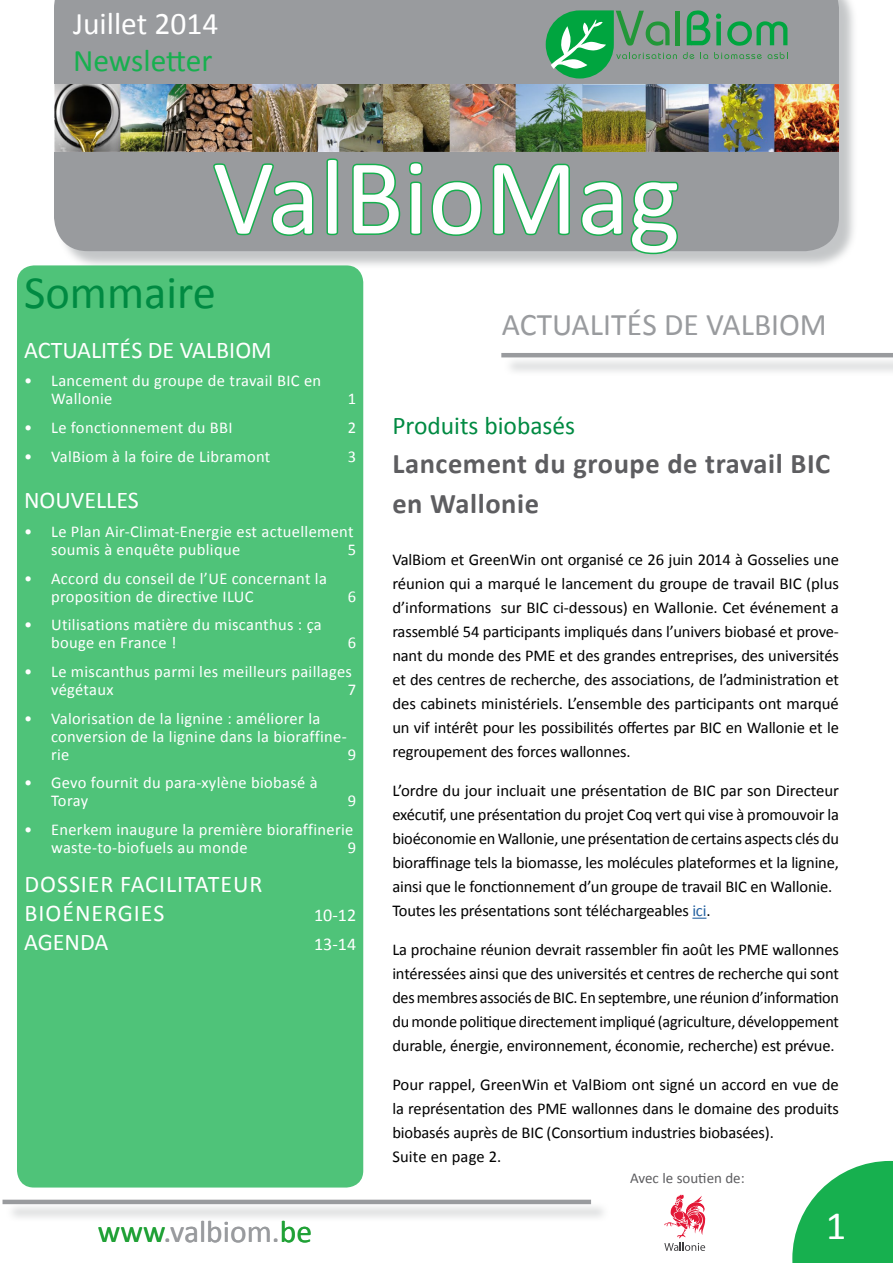
<style>
.page{position:relative;width:893px;height:1263px;background:#fff}
.page>*{position:absolute;margin:0;border:0;box-sizing:border-box;transform-origin:0 0}
.t1{font:108px "Calibri";color:#fff}
.t2{font:46.5px "Calibri";color:#008a42}
.t3{font:40.5px "Calibri";color:#fff}
.t4{font:31.5px "Calibri";color:#999b9e}
.t5{font:31.5px "Calibri";color:#fff}
.t6{font:31.5px "Calibri";color:#17b04f}
.t7{font:700 28.5px/40.5px "Calibri";letter-spacing:.02em;color:#5d5d60}
.t8{font:25.5px "Calibri";color:#008a42}
.t9{font:24px "Calibri";color:#fff}
.t10{font:18px "Calibri";color:#fff}
.t11{font:16.5px/24px "Calibri";letter-spacing:-.01em;color:#000;text-align:justify}
.t12{font:16.5px/18px "Calibri";letter-spacing:.02em;color:#fff}
.t13{font:15px "Calibri";color:#5d5d60}
.s1{color:#20a136}
.s2{color:#215e9e}
</style>
<div class="page">
<svg style="left:792px;top:1161px;width:101px;height:102px"></svg>
<div style="left:56px;top:0;width:801px;height:270px;background:#b1b4b6;opacity:.75"></div>
<div style="left:54px;top:0;width:785px;height:251px;background:#999b9e"></div>
<hr style="left:676px;top:11px;width:4px;height:34px;background:#229738">
<svg style="left:687px;top:10px;width:23px;height:35px"></svg>
<svg style="left:716px;top:14px;width:5px;height:31px"></svg>
<svg style="left:727px;top:21px;width:60px;height:25px"></svg>
<svg style="left:683px;top:52px;width:11px;height:7px"></svg>
<svg style="left:700px;top:52px;width:8px;height:7px"></svg>
<svg style="left:714px;top:52px;width:74px;height:7px"></svg>
<svg style="left:546px;top:10px;width:131px;height:68px;background:#61a67c"></svg>
<svg style="left:211px;top:161px;width:105px;height:82px;background:#7e9f8d"></svg>
<svg style="left:324px;top:156px;width:17px;height:81px"></svg>
<svg style="left:350px;top:160px;width:134px;height:78px;background:#7a9f8b"></svg>
<svg style="left:490px;top:156px;width:83px;height:81px;background:#78a08a"></svg>
<svg style="left:579px;top:179px;width:102px;height:77px;background:#78a28b"></svg>
<div style="left:17px;top:265px;width:346px;height:922px;background:#4fc379;border-radius:17px"></div>
<div style="left:5px;top:1202px;width:604px;height:21px;background:#b1b4b6;opacity:.75"></div>
<hr style="left:3px;top:1200px;width:588px;height:4px;background:#999b9e">
<div style="left:504px;top:355px;width:389px;height:21px;background:#b1b4b6;opacity:.75"></div>
<hr style="left:501px;top:353px;width:392px;height:4px;background:#999b9e">
<svg style="left:664px;top:1194px;width:41px;height:57px"></svg>
<svg style="left:54px;top:81px;width:785px;height:4px;background:#989a9d"></svg>
<svg style="left:54px;top:151px;width:785px;height:3px;background:#8e8d88"></svg>
<img style="left:54px;top:85px;width:785px;height:66px">
<svg style="left:692px;top:918px;width:14px;height:1px"></svg>
<h3 class="t5" style="left:73px;top:3px;width:147px">Juillet 2014</h3>
<h3 class="t6" style="left:73px;top:41px;width:141px">Newsletter</h3>
<h1 class="t1" style="left:213px;top:129px;width:469px">ValBioMag</h1>
<h2 class="t2" style="left:24px;top:263px;width:193px">Sommaire</h2>
<h3 class="t9" style="left:24px;top:335px;width:249px">ACTUALITéS DE VALBIOM</h3>
<p class="t12" style="left:51px;top:372px;width:272px;text-indent:-27px">• Lancement du groupe de travail BIC en<br>Wallonie</p>
<p class="t12" style="left:348px;top:390px;width:10px">1</p>
<p class="t12" style="left:24px;top:419px;width:210px">• Le fonctionnement du BBI</p>
<p class="t12" style="left:348px;top:419px;width:10px">2</p>
<p class="t12" style="left:24px;top:447px;width:248px">• ValBiom à la foire de Libramont</p>
<p class="t12" style="left:348px;top:447px;width:10px">3</p>
<h3 class="t9" style="left:24px;top:485px;width:116px">NOUVELLES</h3>
<p class="t12" style="left:51px;top:522px;width:304px;text-indent:-27px">• Le Plan Air-Climat-Energie est actuellement soumis à enquête publique</p>
<p class="t12" style="left:348px;top:541px;width:10px">5</p>
<p class="t12" style="left:51px;top:569px;width:277px;text-indent:-27px">• Accord du conseil de l’UE concernant la proposition de directive ILUC</p>
<p class="t12" style="left:348px;top:587px;width:10px">6</p>
<p class="t12" style="left:51px;top:616px;width:272px;text-indent:-27px">• Utilisations matière du miscanthus : ça bouge en France !</p>
<p class="t12" style="left:348px;top:634px;width:10px">6</p>
<p class="t12" style="left:51px;top:662px;width:302px;text-indent:-27px">• Le miscanthus parmi les meilleurs paillages végétaux</p>
<p class="t12" style="left:348px;top:680px;width:10px">7</p>
<p class="t12" style="left:51px;top:709px;width:297px;text-indent:-27px">• Valorisation de la lignine : améliorer la conversion de la lignine dans la bioraffine&shy;rie</p>
<p class="t12" style="left:348px;top:745px;width:10px">9</p>
<p class="t12" style="left:51px;top:774px;width:268px;text-indent:-27px">• Gevo fournit du para-xylène biobasé à<br>Toray</p>
<p class="t12" style="left:348px;top:792px;width:10px">9</p>
<p class="t12" style="left:51px;top:820px;width:304px;text-indent:-27px">• Enerkem inaugure la première bioraffinerie waste-to-biofuels au monde</p>
<p class="t12" style="left:348px;top:838px;width:10px">9</p>
<h3 class="t9" style="left:25px;top:869px;width:44px">DOssie</h3>
<h3 class="t9" style="left:101px;top:869px;width:43px">r facilitateu</h3>
<h3 class="t9" style="left:249px;top:869px;width:15px">r</h3>
<h3 class="t9" style="left:25px;top:898px;width:120px">bioénergies</h3>
<p class="t10" style="left:314px;top:904px;width:44px">10-12</p>
<h3 class="t9" style="left:24px;top:927px;width:86px">AGENDA</h3>
<p class="t10" style="left:314px;top:932px;width:44px">13-14</p>
<h3 class="t4" style="left:98px;top:1212px;width:216px"><span class="s1">www</span>.valbiom.<span class="s1">be</span></h3>
<h3 class="t4" style="left:502px;top:305px;width:327px">ACTUALITéS DE VALBIOM</h3>
<h3 class="t8" style="left:392px;top:409px;width:184px">Produits biobasés</h3>
<h3 class="t7" style="left:392px;top:443px;width:439px">Lancement du groupe de travail BIC en Wallonie</h3>
<p class="t11" style="left:392px;top:548px;width:448px">ValBiom et GreenWin ont organisé ce 26 juin 2014 à Gosselies une réunion qui a marqué le lancement du groupe de travail BIC (plus d’informations sur BIC ci-dessous) en Wallonie. Cet événement a rassemblé 54 participants impliqués dans l’univers biobasé et prove&shy;nant du monde des PME et des grandes entreprises, des universités et des centres de recherche, des associations, de l’administration et des cabinets ministériels. L’ensemble des participants ont marqué un vif intérêt pour les possibilités offertes par BIC en Wallonie et le regroupement des forces wallonnes.</p>
<p class="t11" style="left:392px;top:779px;width:448px;text-align:left">L’ordre du jour incluait une présentation de BIC par son Directeur exécutif, une présentation du projet Coq vert qui vise à promouvoir la bioéconomie en Wallonie, une présentation de certains aspects clés du bioraffinage tels la biomasse, les molécules plateformes et la lignine, ainsi que le fonctionnement d’un groupe de travail BIC en Wallonie.<br>Toutes les présentations sont téléchargeables <span class="s2">ici</span>.</p>
<p class="t11" style="left:392px;top:938px;width:448px">La prochaine réunion devrait rassembler fin août les PME wallonnes intéressées ainsi que des universités et centres de recherche qui sont desmembres associés deBIC. En septembre, une réunion d’information dumonde politique directementimpliqué (agriculture, développement durable, énergie, environnement, économie, recherche) est prévue.</p>
<p class="t11" style="left:392px;top:1073px;width:448px;text-align:left">Pour rappel, GreenWin et ValBiom ont signé un accord en vue de la représentation des PME wallonnes dans le domaine des produits biobasés auprès de BIC (Consortium industries biobasées).<br>Suite en page 2.</p>
<p class="t13" style="left:630px;top:1168px;width:116px">Avec le soutien de:</p>
<h3 class="t3" style="left:826px;top:1200px;width:22px">1</h3>
</div>
